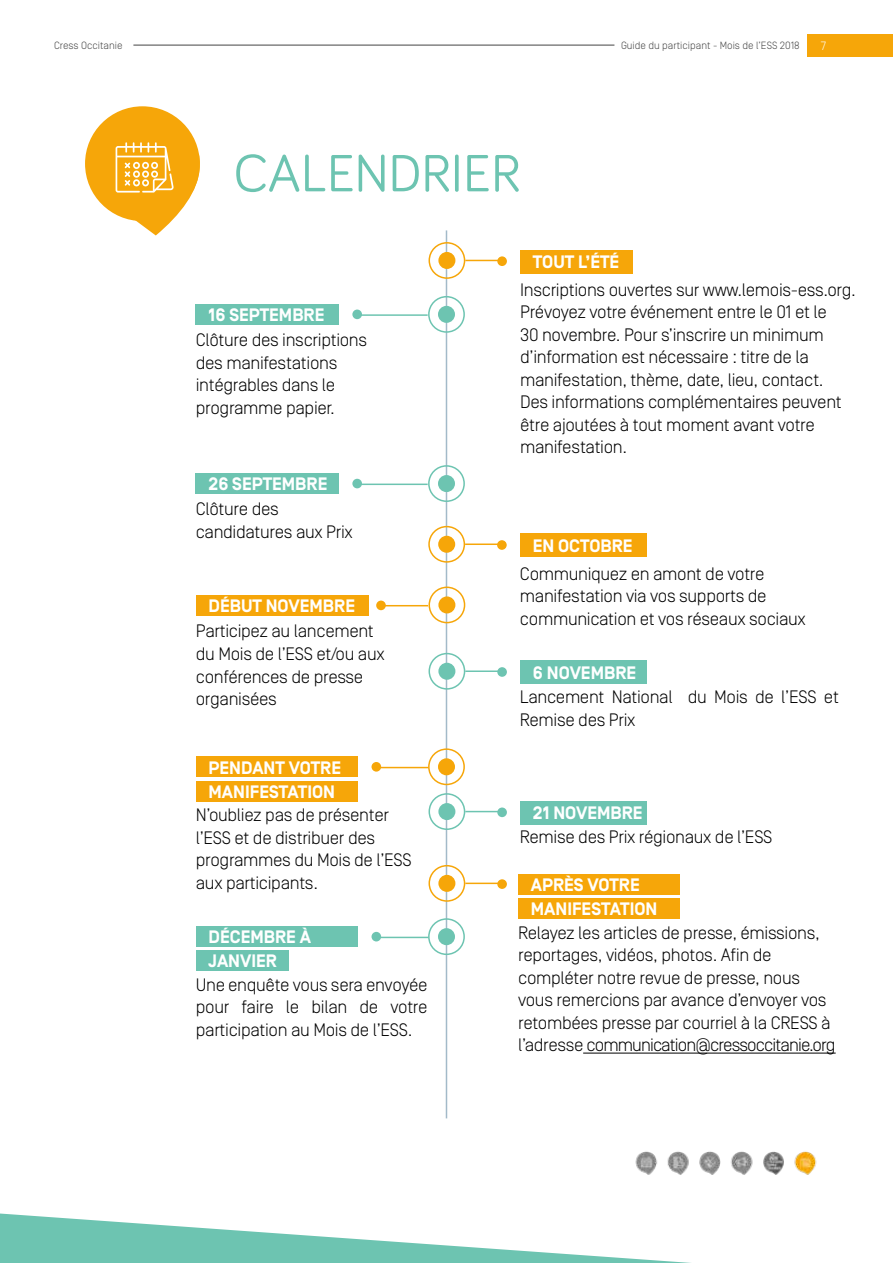
<style>
.page{position:relative;width:893px;height:1263px;background:#fff}
.page>*{position:absolute;margin:0;border:0;box-sizing:border-box;transform-origin:0 0}
.t1{font:54px "Bariol";color:#6dc4b1}
.t2{font:300 18px/22.5px "Simplon BP";letter-spacing:-.02em;color:#000}
.t3{font:700 18px/24.2px "Simplon BP";color:#fff}
.t4{font:300 12px "Simplon BP";color:#fff}
.t5{font:300 10.5px "Simplon BP";color:#444}
</style>
<div class="page">
<div style="left:808px;top:34px;width:85px;height:22px;background:#f6a609"></div>
<hr style="left:133px;top:45px;width:481px;height:1px;background:#444">
<svg style="left:0;top:1213px;width:691px;height:50px"></svg>
<div style="left:85px;top:106px;width:115px;height:115px;background:#f6a609;border-radius:50%"></div>
<hr style="left:446px;top:230px;width:1px;height:888px;background:#a3bac9">
<div style="left:438px;top:252px;width:17px;height:17px;background:#f6a609;border-radius:50%"></div>
<div style="left:428px;top:242px;width:37px;height:37px;border:2px solid #f6a609;border-radius:50%"></div>
<div style="left:520px;top:250px;width:113px;height:23px;background:#f6a609"></div>
<div style="left:438px;top:306px;width:17px;height:17px;background:#6dc4b1;border-radius:50%"></div>
<div style="left:428px;top:296px;width:37px;height:37px;border:2px solid #6dc4b1;border-radius:50%"></div>
<hr style="left:465px;top:260px;width:37px;height:1px;background:#f6a609">
<div style="left:497px;top:256px;width:10px;height:10px;background:#f6a609;border-radius:50%"></div>
<hr style="left:357px;top:314px;width:71px;height:2px;background:#6dc4b1">
<div style="left:352px;top:310px;width:10px;height:9px;background:#6dc4b1;border-radius:50%"></div>
<div style="left:196px;top:304px;width:143px;height:21px;background:#6dc4b1"></div>
<div style="left:438px;top:475px;width:17px;height:17px;background:#6dc4b1;border-radius:50%"></div>
<div style="left:428px;top:465px;width:37px;height:37px;border:2px solid #6dc4b1;border-radius:50%"></div>
<hr style="left:357px;top:484px;width:71px;height:1px;background:#6dc4b1">
<div style="left:352px;top:479px;width:10px;height:9px;background:#6dc4b1;border-radius:50%"></div>
<div style="left:196px;top:473px;width:143px;height:21px;background:#6dc4b1"></div>
<div style="left:438px;top:536px;width:17px;height:17px;background:#f6a609;border-radius:50%"></div>
<div style="left:428px;top:526px;width:37px;height:37px;border:2px solid #f6a609;border-radius:50%"></div>
<div style="left:520px;top:534px;width:126px;height:23px;background:#f6a609"></div>
<hr style="left:465px;top:543px;width:37px;height:2px;background:#f6a609">
<div style="left:497px;top:540px;width:10px;height:10px;background:#f6a609;border-radius:50%"></div>
<div style="left:438px;top:596px;width:17px;height:17px;background:#f6a609;border-radius:50%"></div>
<div style="left:428px;top:586px;width:37px;height:37px;border:2px solid #f6a609;border-radius:50%"></div>
<hr style="left:381px;top:605px;width:47px;height:1px;background:#f6a609">
<div style="left:196px;top:595px;width:172px;height:21px;background:#f6a609"></div>
<div style="left:376px;top:601px;width:10px;height:9px;background:#f6a609;border-radius:50%"></div>
<div style="left:438px;top:663px;width:17px;height:17px;background:#6dc4b1;border-radius:50%"></div>
<div style="left:428px;top:653px;width:37px;height:37px;border:2px solid #6dc4b1;border-radius:50%"></div>
<div style="left:520px;top:661px;width:127px;height:23px;background:#6dc4b1"></div>
<hr style="left:465px;top:670px;width:37px;height:2px;background:#6dc4b1">
<div style="left:497px;top:667px;width:10px;height:10px;background:#6dc4b1;border-radius:50%"></div>
<div style="left:438px;top:758px;width:17px;height:17px;background:#f6a609;border-radius:50%"></div>
<div style="left:428px;top:748px;width:37px;height:37px;border:2px solid #f6a609;border-radius:50%"></div>
<hr style="left:376px;top:767px;width:52px;height:1px;background:#f6a609">
<div style="left:371px;top:762px;width:10px;height:10px;background:#f6a609;border-radius:50%"></div>
<div style="left:196px;top:756px;width:161px;height:21px;background:#f6a609"></div>
<div style="left:196px;top:781px;width:161px;height:20px;background:#f6a609"></div>
<div style="left:438px;top:875px;width:17px;height:17px;background:#f6a609;border-radius:50%"></div>
<div style="left:428px;top:865px;width:37px;height:37px;border:2px solid #f6a609;border-radius:50%"></div>
<hr style="left:465px;top:882px;width:37px;height:2px;background:#f6a609">
<div style="left:497px;top:879px;width:10px;height:10px;background:#f6a609;border-radius:50%"></div>
<div style="left:518px;top:874px;width:161px;height:20px;background:#f6a609"></div>
<div style="left:518px;top:898px;width:161px;height:20px;background:#f6a609"></div>
<hr style="left:583px;top:1053px;width:253px;height:1px;background:#000">
<div style="left:438px;top:928px;width:17px;height:17px;background:#6dc4b1;border-radius:50%"></div>
<div style="left:428px;top:918px;width:37px;height:37px;border:2px solid #6dc4b1;border-radius:50%"></div>
<hr style="left:376px;top:937px;width:52px;height:1px;background:#6dc4b1">
<div style="left:371px;top:932px;width:10px;height:9px;background:#6dc4b1;border-radius:50%"></div>
<div style="left:196px;top:926px;width:161px;height:21px;background:#6dc4b1"></div>
<div style="left:196px;top:951px;width:92px;height:20px;background:#6dc4b1"></div>
<svg style="left:100px;top:116px;width:100px;height:119px"></svg>
<img style="left:635px;top:1151px;width:182px;height:24px">
<div style="left:438px;top:803px;width:17px;height:17px;background:#6dc4b1;border-radius:50%"></div>
<div style="left:428px;top:793px;width:37px;height:37px;border:2px solid #6dc4b1;border-radius:50%"></div>
<div style="left:520px;top:801px;width:127px;height:23px;background:#6dc4b1"></div>
<hr style="left:465px;top:811px;width:37px;height:1px;background:#6dc4b1">
<div style="left:497px;top:807px;width:10px;height:10px;background:#6dc4b1;border-radius:50%"></div>
<p class="t5" style="left:54px;top:39px;width:70px">Cress Occitanie</p>
<p class="t5" style="left:621px;top:39px;width:180px">Guide du participant - Mois de l’ESS 2018</p>
<p class="t4" style="left:821px;top:39px;width:7px">7</p>
<h1 class="t1" style="left:234px;top:137px;width:288px">CALENDRIER</h1>
<p class="t3" style="left:533px;top:251px;width:88px">TOUT L’ÉTÉ</p>
<p class="t3" style="left:209px;top:303px;width:117px">16 SEPTEMBRE</p>
<p class="t2" style="left:196px;top:328px;width:173px">Clôture des inscriptions des manifestations intégrables dans le programme papier.</p>
<p class="t3" style="left:209px;top:473px;width:120px">26 SEPTEMBRE</p>
<p class="t2" style="left:196px;top:498px;width:159px">Clôture des candidatures aux Prix</p>
<p class="t3" style="left:209px;top:595px;width:148px">DÉBUT NOVEMBRE</p>
<p class="t2" style="left:196px;top:620px;width:190px">Participez au lancement du Mois de l’ESS et/ou aux conférences de presse organisées</p>
<p class="t3" style="left:209px;top:756px;width:134px">PENDANT VOTRE<br>MANIFESTATION</p>
<p class="t2" style="left:196px;top:804px;width:217px">N’oubliez pas de présenter l’ESS et de distribuer des programmes du Mois de l’ESS aux participants.</p>
<p class="t3" style="left:209px;top:926px;width:104px">DÉCEMBRE À<br>JANVIER</p>
<p class="t2" style="left:196px;top:973px;width:233px;text-align:justify">Une enquête vous sera envoyée pour faire le bilan de votre participation au Mois de l’ESS.</p>
<p class="t2" style="left:520px;top:278px;width:337px">Inscriptions ouvertes sur www.lemois-ess.org.<br>Prévoyez votre événement entre le 01 et le<br>30 novembre. Pour s’inscrire un minimum d’information est nécessaire : titre de la manifestation, thème, date, lieu, contact.<br>Des informations complémentaires peuvent être ajoutées à tout moment avant votre manifestation.</p>
<p class="t3" style="left:533px;top:534px;width:101px">EN OCTOBRE</p>
<p class="t2" style="left:520px;top:562px;width:287px">Communiquez en amont de votre manifestation via vos supports de communication et vos réseaux sociaux</p>
<p class="t3" style="left:533px;top:661px;width:105px">6 NOVEMBRE</p>
<p class="t2" style="left:520px;top:685px;width:320px">Lancement National du Mois de l’ESS et<br>Remise des Prix</p>
<p class="t3" style="left:533px;top:802px;width:111px">21 NOVEMBRE</p>
<p class="t2" style="left:520px;top:826px;width:254px">Remise des Prix régionaux de l’ESS</p>
<p class="t3" style="left:531px;top:873px;width:128px">APRÈS VOTRE<br>MANIFESTATION</p>
<p class="t2" style="left:518px;top:921px;width:319px">Relayez les articles de presse, émissions, reportages, vidéos, photos. Afin de compléter notre revue de presse, nous vous remercions par avance d’envoyer vos retombées presse par courriel à la CRESS à l’adresse communication@cressoccitanie.org</p>
</div>
